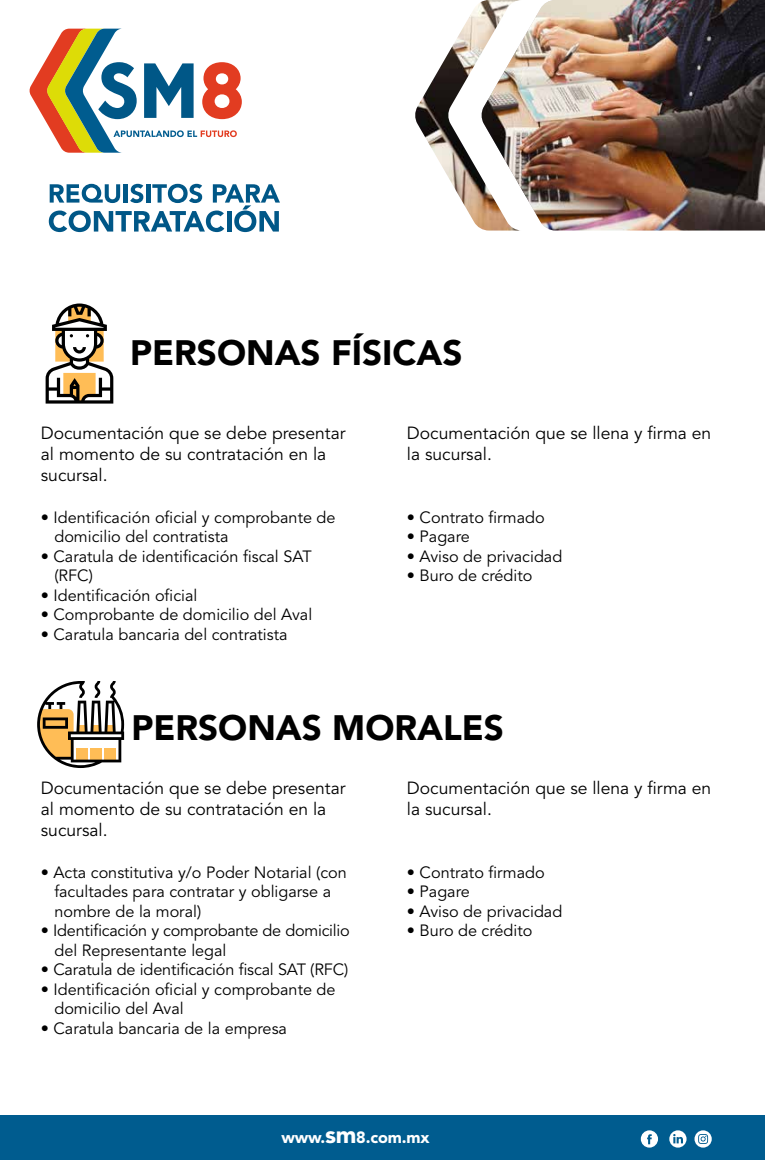
<style>
.page{position:relative;width:765px;height:1160px;background:#fff}
.page>*{position:absolute;margin:0;border:0;box-sizing:border-box;transform-origin:0 0}
.t1{font:900 35px "Avenir LT Std";color:#000}
.t2{font:17.5px/21px "Avenir LT Std";color:#000}
.t3{font:16.25px/19.5px "Avenir LT Std";color:#000}
.t4{font:900 16.25px "Avenir LT Std";letter-spacing:-.01em;color:#fff}
.s1{font-size:23.75px}
</style>
<div class="page">
<img style="left:415px;top:2px;width:66px;height:227px">
<img style="left:481px;top:0;width:284px;height:230px">
<svg style="left:29px;top:29px;width:213px;height:124px"></svg>
<svg style="left:49px;top:184px;width:231px;height:48px"></svg>
<svg style="left:46px;top:303px;width:67px;height:100px"></svg>
<svg style="left:37px;top:681px;width:87px;height:86px"></svg>
<div style="left:0;top:1115px;width:765px;height:44px;background:#005c8f"></div>
<svg style="left:669px;top:1130px;width:18px;height:17px"></svg>
<svg style="left:641px;top:1130px;width:17px;height:17px"></svg>
<svg style="left:695px;top:1130px;width:17px;height:17px"></svg>
<h1 class="t1" style="left:130px;top:331px;width:334px">PERSONAS FÍSICAS</h1>
<p class="t2" style="left:41px;top:423px;width:306px">Documentación que se debe presentar al momento de su contratación en la sucursal.</p>
<p class="t2" style="left:407px;top:423px;width:306px">Documentación que se llena y firma en la sucursal.</p>
<p class="t3" style="left:54px;top:508px;width:283px;text-indent:-14px">• Identificación oficial y comprobante de domicilio del contratista</p>
<p class="t3" style="left:54px;top:547px;width:259px;text-indent:-14px">• Caratula de identificación fiscal SAT (RFC)</p>
<p class="t3" style="left:41px;top:586px;width:158px">• Identificación oficial</p>
<p class="t3" style="left:41px;top:605px;width:273px">• Comprobante de domicilio del Aval</p>
<p class="t3" style="left:41px;top:625px;width:248px">• Caratula bancaria del contratista</p>
<p class="t3" style="left:407px;top:508px;width:139px">• Contrato firmado</p>
<p class="t3" style="left:407px;top:527px;width:64px">• Pagare</p>
<p class="t3" style="left:407px;top:547px;width:157px">• Aviso de privacidad</p>
<p class="t3" style="left:407px;top:566px;width:127px">• Buro de crédito</p>
<h1 class="t1" style="left:131px;top:706px;width:374px">PERSONAS MORALES</h1>
<p class="t2" style="left:41px;top:777px;width:306px">Documentación que se debe presentar al momento de su contratación en la sucursal.</p>
<p class="t2" style="left:407px;top:777px;width:306px">Documentación que se llena y firma en la sucursal.</p>
<p class="t3" style="left:54px;top:862px;width:294px;text-indent:-14px">• Acta constitutiva y/o Poder Notarial (con facultades para contratar y obligarse a nombre de la moral)</p>
<p class="t3" style="left:54px;top:921px;width:297px;text-indent:-14px">• Identificación y comprobante de domicilio del Representante legal</p>
<p class="t3" style="left:41px;top:960px;width:309px">• Caratula de identificación fiscal SAT (RFC)</p>
<p class="t3" style="left:54px;top:979px;width:283px;text-indent:-14px">• Identificación oficial y comprobante de domicilio del Aval</p>
<p class="t3" style="left:41px;top:1018px;width:248px">• Caratula bancaria de la empresa</p>
<p class="t3" style="left:407px;top:862px;width:139px">• Contrato firmado</p>
<p class="t3" style="left:407px;top:882px;width:64px">• Pagare</p>
<p class="t3" style="left:407px;top:901px;width:157px">• Aviso de privacidad</p>
<p class="t3" style="left:407px;top:921px;width:127px">• Buro de crédito</p>
<p class="t4" style="left:281px;top:1127px;width:149px">www.<span class="s1">sm</span>8.com.mx</p>
</div>
